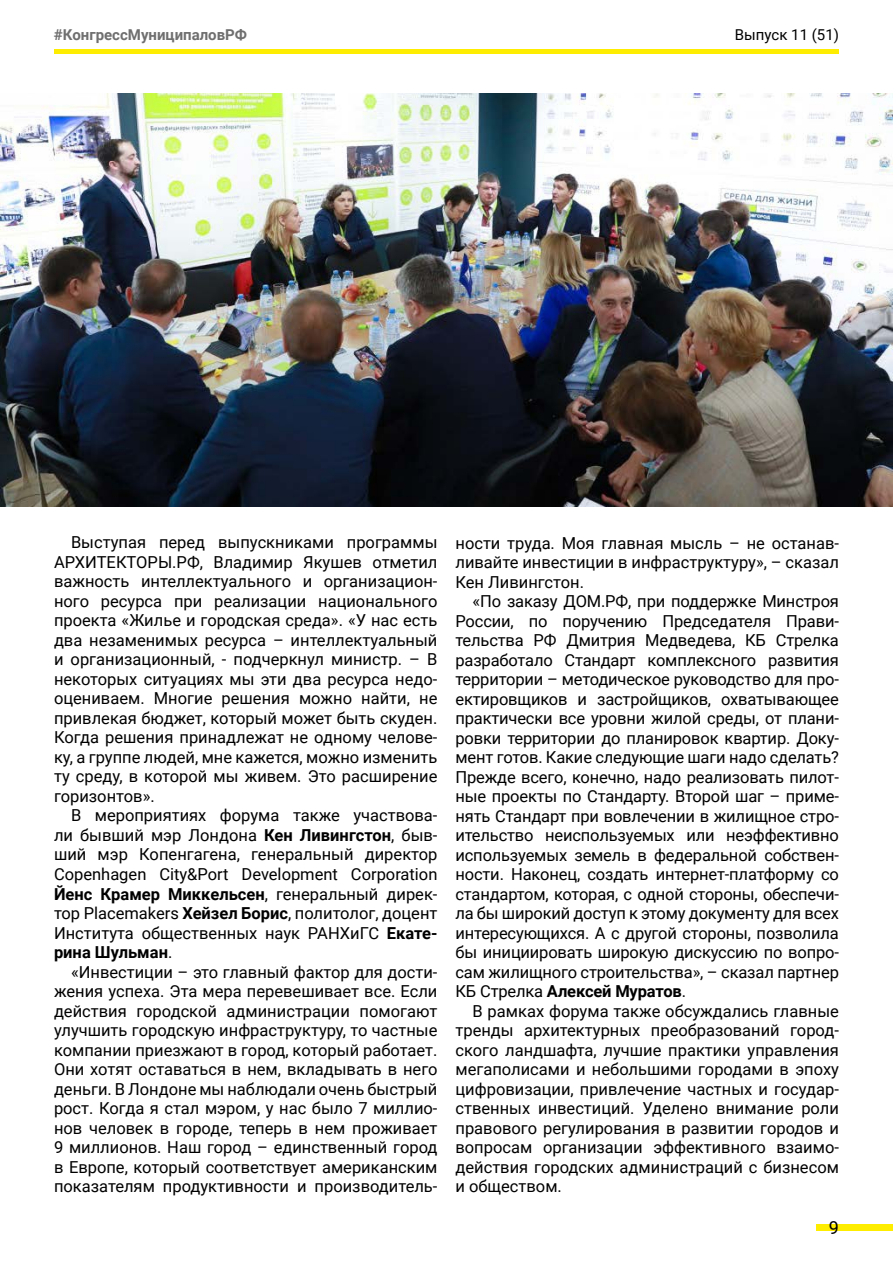
<style>
.page{position:relative;width:893px;height:1263px;background:#fff}
.page>*{position:absolute;margin:0;border:0;box-sizing:border-box;transform-origin:0 0}
.t1{font:18px "Roboto";color:#000}
.t2{font:16.5px/19.5px "Roboto";color:#000;text-align:justify}
.t3{font:700 15px "Roboto";color:#706f6f}
.t4{font:15px "Roboto";color:#000}
.s1{font-weight:700}
</style>
<div class="page">
<div style="left:816px;top:1224px;width:77px;height:7px;background:#ffed00"></div>
<hr style="left:54px;top:50px;width:785px;height:4px;background:#ffed00">
<img style="left:0;top:94px;width:893px;height:412px">
<p class="t3" style="left:54px;top:24px;width:195px">#КонгрессМуниципаловРФ</p>
<p class="t4" style="left:735px;top:24px;width:106px">Выпуск 11 (51)</p>
<p class="t2" style="left:54px;top:532px;width:385px;text-indent:17px">Выступая перед выпускниками программы АРХИТЕКТОРЫ.РФ, Владимир Якушев отметил важность интеллектуального и организацион&shy;ного ресурса при реализации национального проекта «Жилье и городская среда». «У нас есть два незаменимых ресурса – интеллектуальный и организационный, - подчеркнул министр. – В некоторых ситуациях мы эти два ресурса недо&shy;оцениваем. Многие решения можно найти, не привлекая бюджет, который может быть скуден.<br>Когда решения принадлежат не одному челове&shy;ку, а группе людей, мне кажется, можно изменить ту среду, в которой мы живем. Это расширение горизонтов».</p>
<p class="t2" style="left:54px;top:805px;width:385px;text-indent:17px">В мероприятиях форума также участвова&shy;ли бывший мэр Лондона <span class="s1">Кен Ливингстон</span>, быв&shy;ший мэр Копенгагена, генеральный директор Copenhagen City&amp;Port Development Corporation <span class="s1">Йенс Крамер Миккельсен</span>, генеральный дирек&shy;тор Placemakers <span class="s1">Хейзел Борис</span>, политолог, доцент Института общественных наук РАНХиГС <span class="s1">Екате&shy;рина Шульман</span>.</p>
<p class="t2" style="left:54px;top:961px;width:385px;text-indent:17px">«Инвестиции – это главный фактор для дости&shy;жения успеха. Эта мера перевешивает все. Если действия городской администрации помогают улучшить городскую инфраструктуру, то частные компании приезжают в город, который работает.<br>Они хотят оставаться в нем, вкладывать в него деньги. В Лондоне мы наблюдали очень быстрый рост. Когда я стал мэром, у нас было 7 миллио&shy;нов человек в городе, теперь в нем проживает 9 миллионов. Наш город – единственный город в Европе, который соответствует американским показателям продуктивности и производитель-</p>
<p class="t2" style="left:455px;top:532px;width:385px">ности труда. Моя главная мысль – не останав&shy;ливайте инвестиции в инфраструктуру», – сказал Кен Ливингстон.</p>
<p class="t2" style="left:455px;top:591px;width:385px;text-indent:17px">«По заказу ДОМ.РФ, при поддержке Минстроя России, по поручению Председателя Прави&shy;тельства РФ Дмитрия Медведева, КБ Стрелка разработало Стандарт комплексного развития территории – методическое руководство для про&shy;ектировщиков и застройщиков, охватывающее практически все уровни жилой среды, от плани&shy;ровки территории до планировок квартир. Доку&shy;мент готов. Какие следующие шаги надо сделать?<br>Прежде всего, конечно, надо реализовать пилот&shy;ные проекты по Стандарту. Второй шаг – приме&shy;нять Стандарт при вовлечении в жилищное стро&shy;ительство неиспользуемых или неэффективно используемых земель в федеральной собствен&shy;ности. Наконец, создать интернет-платформу со стандартом, которая, с одной стороны, обеспечи&shy;ла бы широкий доступ к этому документу для всех интересующихся. А с другой стороны, позволила бы инициировать широкую дискуссию по вопро&shy;сам жилищного строительства», – сказал партнер КБ Стрелка <span class="s1">Алексей Муратов</span>.</p>
<p class="t2" style="left:455px;top:1000px;width:385px;text-indent:17px">В рамках форума также обсуждались главные тренды архитектурных преобразований город&shy;ского ландшафта, лучшие практики управления мегаполисами и небольшими городами в эпоху цифровизации, привлечение частных и государ&shy;ственных инвестиций. Уделено внимание роли правового регулирования в развитии городов и вопросам организации эффективного взаимо&shy;действия городских администраций с бизнесом и обществом.</p>
<p class="t1" style="left:829px;top:1215px;width:12px">9</p>
</div>
